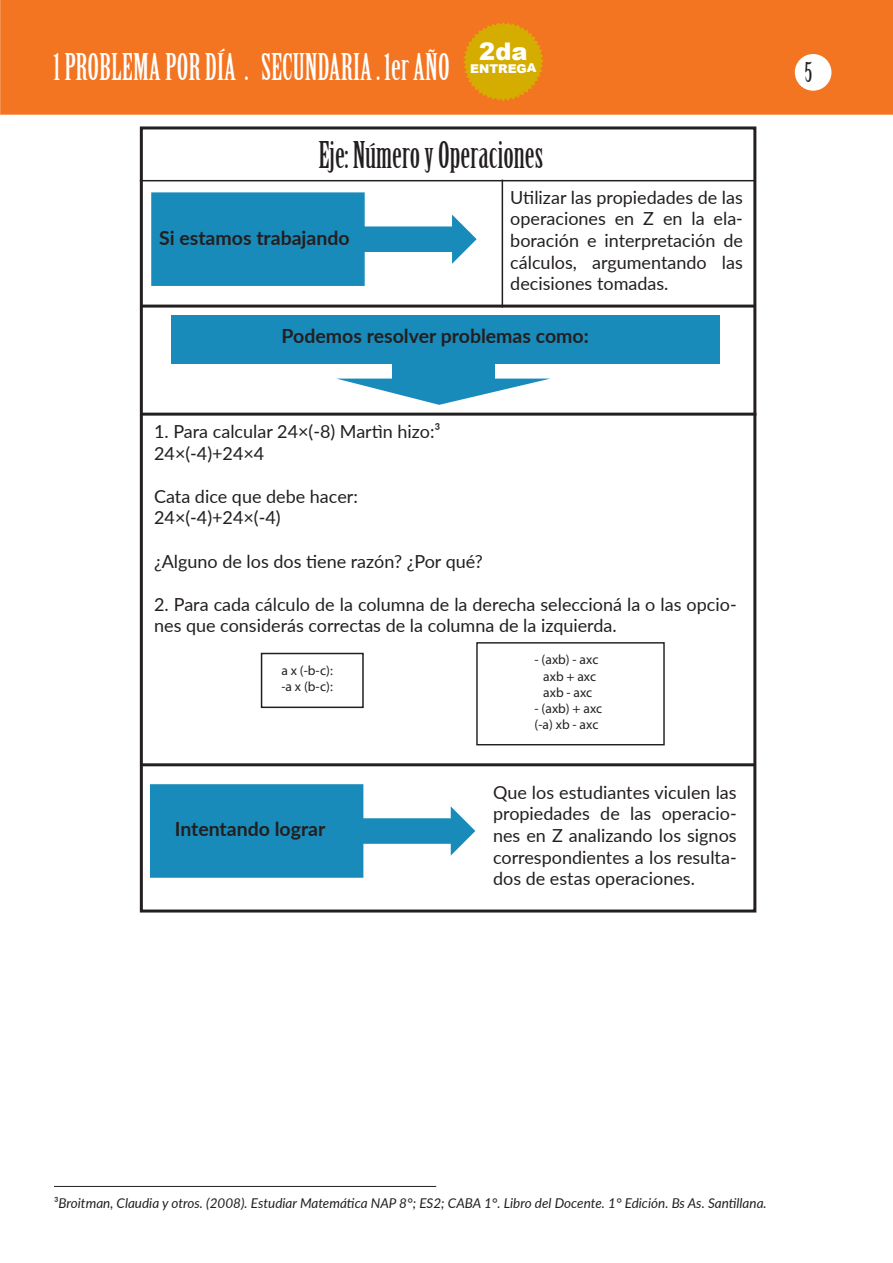
<style>
.page{position:relative;width:893px;height:1263px;background:#fff}
.page>*{position:absolute;margin:0;border:0;box-sizing:border-box;transform-origin:0 0}
.t1{font:36px "Birch Std";color:#fff}
.t2{font:36px "Birch Std";color:#231f20}
.t3{font:27px "Birch Std";color:#231f20}
.t4{font:700 19.5px "Lato";color:#231f20}
.t5{font:18px/21.6px "Lato";color:#231f20;text-align:justify}
.t6{font:italic 13.5px "Lato";color:#231f20}
.t7{font:13.5px/16.2px "Myriad Pro";color:#231f20}
.t8{font:900 12.15px "Arial";letter-spacing:-.01em;color:#fff}
.s1{font-style:normal}
</style>
<div class="page">
<div style="left:1px;top:0;width:892px;height:115px;background:#f47521"></div>
<hr style="left:0;top:0;width:1px;height:115px;background:#f47521">
<div style="left:795px;top:54px;width:36px;height:37px;background:#fff;border-radius:50%"></div>
<svg style="left:151px;top:192px;width:326px;height:94px"></svg>
<div style="left:171px;top:315px;width:549px;height:49px;background:#188bba"></div>
<div style="left:392px;top:360px;width:103px;height:19px;background:#188bba"></div>
<svg style="left:338px;top:379px;width:211px;height:26px"></svg>
<div style="left:140px;top:126px;width:616px;height:786px;border:3px solid #231f20"></div>
<hr style="left:140px;top:180px;width:615px;height:1px;background:#231f20">
<hr style="left:141px;top:305px;width:615px;height:3px;background:#231f20">
<hr style="left:502px;top:180px;width:1px;height:128px;background:#231f20">
<hr style="left:141px;top:413px;width:615px;height:3px;background:#231f20">
<svg style="left:149px;top:784px;width:326px;height:94px"></svg>
<hr style="left:141px;top:763px;width:613px;height:3px;background:#231f20">
<hr style="left:54px;top:1186px;width:382px;height:1px;background:#231f20">
<div style="left:261px;top:653px;width:103px;height:55px;border:2px solid #231f20"></div>
<div style="left:476px;top:642px;width:189px;height:103px;border:1px solid #231f20"></div>
<svg style="left:463px;top:22px;width:81px;height:79px"></svg>
<h1 class="t1" style="left:53px;top:47px;width:398px">1 PROBLEMA POR DÍA . SECUNDARIA . 1er AÑO</h1>
<p class="t8" style="left:470px;top:60px;width:68px">ENTREGA</p>
<h2 class="t3" style="left:805px;top:57px;width:9px">5</h2>
<p class="t2" style="left:318px;top:134px;width:226px">Eje: Número y Operaciones</p>
<p class="t5" style="left:510px;top:186px;width:234px">Utilizar las propiedades de las operaciones en Z en la ela&shy;boración e interpretación de cálculos, argumentando las decisiones tomadas.</p>
<p class="t4" style="left:159px;top:224px;width:192px">Si estamos trabajando</p>
<p class="t4" style="left:282px;top:321px;width:309px">Podemos resolver problemas como:</p>
<p class="t5" style="left:154px;top:420px;width:288px">1. Para calcular 24×(-8) Martìn hizo:³</p>
<p class="t5" style="left:154px;top:441px;width:112px">24×(-4)+24×4</p>
<p class="t5" style="left:154px;top:485px;width:205px">Cata dice que debe hacer:</p>
<p class="t5" style="left:154px;top:506px;width:128px">24×(-4)+24×(-4)</p>
<p class="t5" style="left:154px;top:549px;width:330px">¿Alguno de los dos tiene razón? ¿Por qué?</p>
<p class="t5" style="left:154px;top:593px;width:584px">2. Para cada cálculo de la columna de la derecha seleccioná la o las opcio&shy;nes que considerás correctas de la columna de la izquierda.</p>
<p class="t7" style="left:281px;top:662px;width:53px">a x (-b-c): -a x (b-c):</p>
<p class="t7" style="left:535px;top:651px;width:65px;text-align:center">- (axb) - axc axb + axc axb - axc</p>
<p class="t7" style="left:535px;top:700px;width:69px">- (axb) + axc (-a) xb - axc</p>
<p class="t4" style="left:175px;top:814px;width:152px">Intentando lograr</p>
<p class="t5" style="left:493px;top:780px;width:245px">Que los estudiantes viculen las propiedades de las operacio&shy;nes en Z analizando los signos correspondientes a los resulta&shy;dos de estas operaciones.</p>
<p class="t6" style="left:54px;top:1193px;width:714px"><span class="s1">³</span>Broitman, Claudia y otros. (2008). Estudiar Matemática NAP 8°; ES2; CABA 1°. Libro del Docente. 1° Edición. Bs As. Santillana.</p>
</div>
